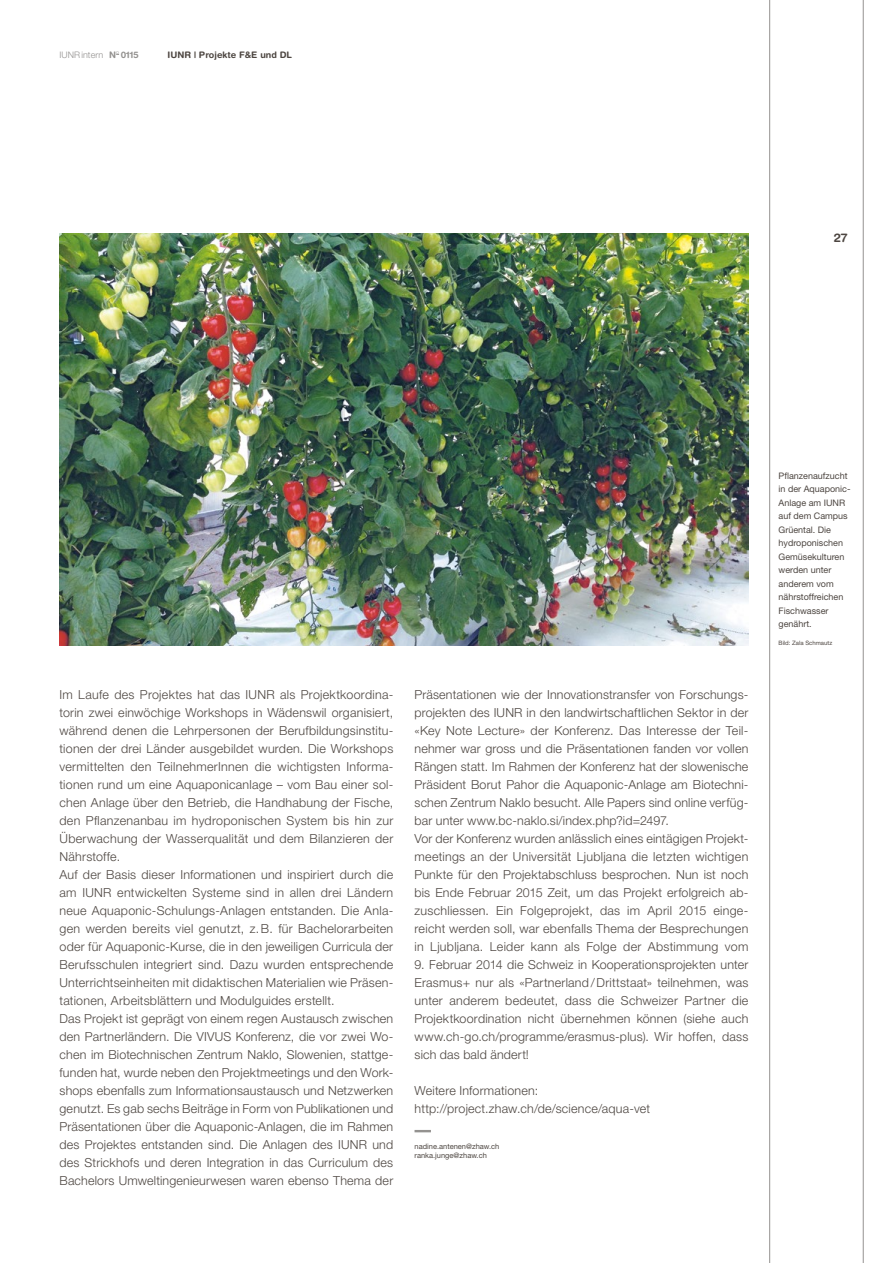
<style>
.page{position:relative;width:893px;height:1263px;background:#fff}
.page>*{position:absolute;margin:0;border:0;box-sizing:border-box;transform-origin:0 0}
.t1{font:300 12.45px/18px "Helvetica Neue LT Pro";letter-spacing:.02em;color:#4d4641}
.t2{font:700 12px "Helvetica Rounded LT Std";color:#4d4641}
.t3{font:9px/13.5px "Helvetica Neue LT Pro";color:#4d4641}
.t4{font:700 9px "Helvetica Rounded LT Std";letter-spacing:.005em;color:#4d4641}
.t5{font:300 9px "Helvetica Neue LT Pro";letter-spacing:.005em;color:#949290}
.t6{font:7.5px/9px "Helvetica Neue LT Pro";color:#4d4641}
.t7{font:6px "Helvetica Neue LT Pro";color:#4d4641}
.s1{font-family:"Helvetica Rounded LT Std";font-weight:700}
</style>
<div class="page">
<img style="left:60px;top:234px;width:688px;height:411px">
<svg style="left:415px;top:1130px;width:16px;height:2px"></svg>
<hr style="left:769px;top:0;width:1px;height:1263px;background:#949290">
<hr style="left:863px;top:0;width:1px;height:1263px;background:#949290">
<p class="t5" style="left:60px;top:49px;width:81px">IUNRintern <span class="s1">N</span><sup>o</sup> <span class="s1">0115</span></p>
<p class="t4" style="left:168px;top:49px;width:126px">IUNR | Projekte F&amp;E und DL</p>
<p class="t2" style="left:834px;top:231px;width:16px">27</p>
<p class="t1" style="left:60px;top:685px;width:335px">Im Laufe des Projektes hat das IUNR als Projektkoordina&shy;torin zwei einwöchige Workshops in Wädenswil organisiert, während denen die Lehrpersonen der Berufbildungsinstitu&shy;tionen der drei Länder ausgebildet wurden. Die Workshops vermittelten den TeilnehmerInnen die wichtigsten Informa&shy;tionen rund um eine Aquaponicanlage – vom Bau einer sol&shy;chen Anlage über den Betrieb, die Handhabung der Fische, den Pflanzenanbau im hydroponischen System bis hin zur Überwachung der Wasserqualität und dem Bilanzieren der Nährstoffe.<br>Auf der Basis dieser Informationen und inspiriert durch die am IUNR entwickelten Systeme sind in allen drei Ländern neue Aquaponic-Schulungs-Anlagen entstanden. Die Anla&shy;gen werden bereits viel genutzt, z.B. für Bachelorarbeiten oder für Aquaponic-Kurse, die in den jeweiligen Curricula der Berufsschulen integriert sind. Dazu wurden entsprechende Unterrichtseinheiten mit didaktischen Materialien wie Präsen&shy;tationen, Arbeitsblättern und Modulguides erstellt.<br>Das Projekt ist geprägt von einem regen Austausch zwischen den Partnerländern. Die VIVUS Konferenz, die vor zwei Wo&shy;chen im Biotechnischen Zentrum Naklo, Slowenien, stattge&shy;funden hat, wurde neben den Projektmeetings und den Work&shy;shops ebenfalls zum Informationsaustausch und Netzwerken genutzt. Es gab sechs Beiträge in Form von Publikationen und Präsentationen über die Aquaponic-Anlagen, die im Rahmen des Projektes entstanden sind. Die Anlagen des IUNR und des Strickhofs und deren Integration in das Curriculum des Bachelors Umweltingenieurwesen waren ebenso Thema der</p>
<p class="t1" style="left:415px;top:685px;width:335px">Präsentationen wie der Innovationstransfer von Forschungs&shy;projekten des IUNR in den landwirtschaftlichen Sektor in der «Key Note Lecture» der Konferenz. Das Interesse der Teil&shy;nehmer war gross und die Präsentationen fanden vor vollen Rängen statt. Im Rahmen der Konferenz hat der slowenische Präsident Borut Pahor die Aquaponic-Anlage am Biotechni&shy;schen Zentrum Naklo besucht. Alle Papers sind online verfüg&shy;bar unter www.bc-naklo.si/index.php?id=2497.<br>Vor der Konferenz wurden anlässlich eines eintägigen Projekt&shy;meetings an der Universität Ljubljana die letzten wichtigen Punkte für den Projektabschluss besprochen. Nun ist noch bis Ende Februar 2015 Zeit, um das Projekt erfolgreich ab&shy;zuschliessen. Ein Folgeprojekt, das im April 2015 einge&shy;reicht werden soll, war ebenfalls Thema der Besprechungen in Ljubljana. Leider kann als Folge der Abstimmung vom</p>
<p class="t1" style="left:415px;top:955px;width:335px;text-align:justify">9. Februar 2014 die Schweiz in Kooperationsprojekten unter Erasmus+ nur als «Partnerland/Drittstaat» teilnehmen, was unter anderem bedeutet, dass die Schweizer Partner die Projektkoordination nicht übernehmen können (siehe auch www.ch-go.ch/programme/erasmus-plus). Wir hoffen, dass sich das bald ändert!</p>
<p class="t1" style="left:415px;top:1081px;width:237px">Weitere Informationen: http://project.zhaw.ch/de/science/aqua-vet</p>
<p class="t6" style="left:415px;top:1142px;width:86px">nadine.antenen@zhaw.ch ranka.junge@zhaw.ch</p>
<p class="t3" style="left:778px;top:468px;width:73px">Pflanzenaufzucht in der Aquaponic-<br>Anlage am IUNR auf dem Campus<br>Grüental. Die hydroponischen<br>Gemüsekulturen werden unter anderem vom nährstoffreichen<br>Fischwasser genährt.</p>
<p class="t7" style="left:778px;top:639px;width:55px">Bild: Zala Schmautz</p>
</div>
